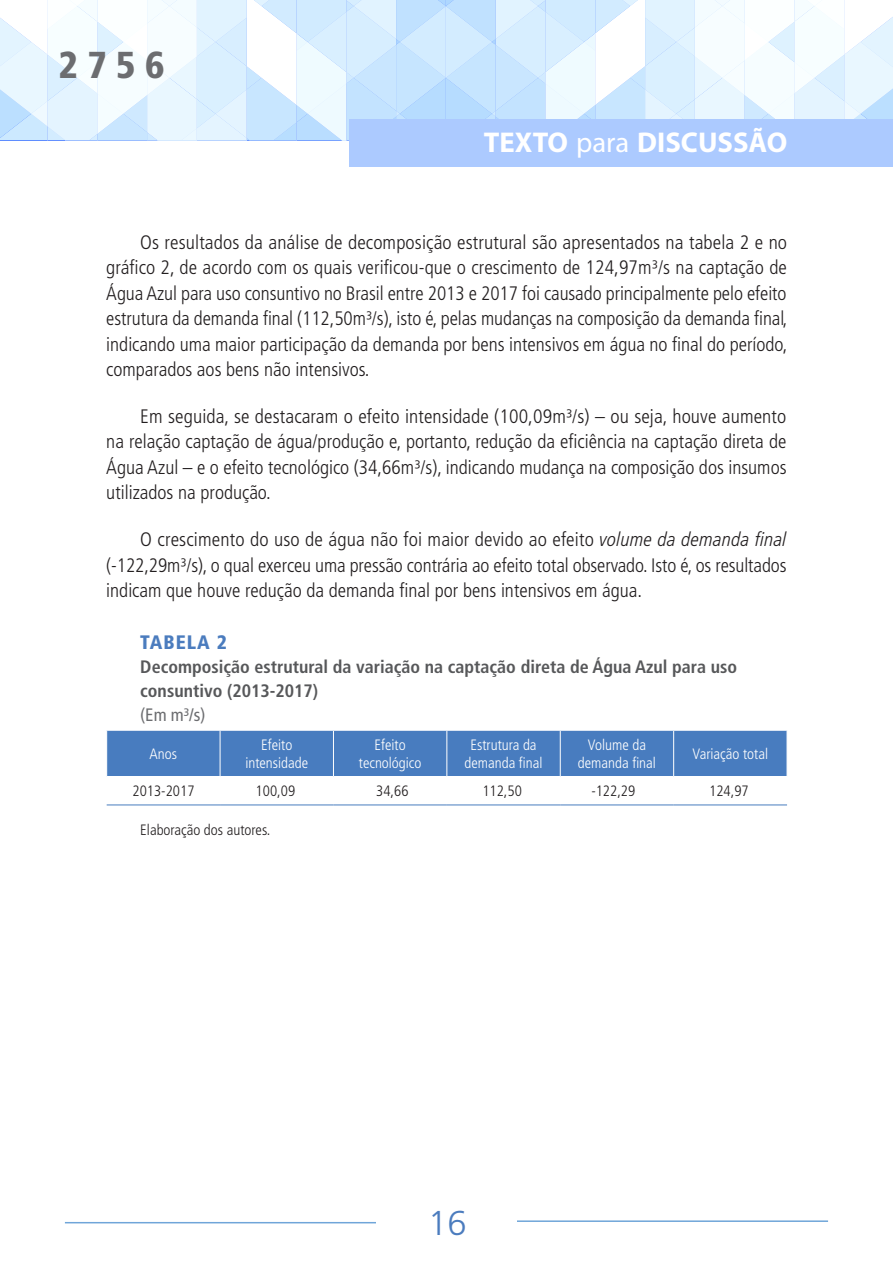
<style>
.page{position:relative;width:893px;height:1263px;background:#fff}
.page>*{position:absolute;margin:0;border:0;box-sizing:border-box;transform-origin:0 0}
.t1{font:900 condensed 37.5px "Frutiger LT Pro";color:#6c6d70}
.t2{font:300 34.5px "Frutiger LT Pro";color:#4b7cbe}
.t3{font:700 28.65px "Myriad Pro";color:#fff}
.texto_corrido{font:300 condensed 19.5px/25.5px "Frutiger LT Pro";color:#231f20;text-align:justify}
.titulo_1_número{font:900 condensed 19.5px "Frutiger LT Pro";letter-spacing:.05em;color:#4b7cbe}
.titulo_2_título_do_g{font:700 condensed 18px/24px "Frutiger LT Pro";color:#57585a}
.titulo_3_Em___grafic{font:condensed 18px "Frutiger LT Pro";color:#6c6d70}
.miolo_tabela_1_cent{font:300 condensed 15px/18px "Frutiger LT Pro";color:#fff;text-align:center}
.miolo_tabela_1_dir{font:300 condensed 15px "Frutiger LT Pro";color:#231f20}
.fonte_grafico_sozinh{font:300 condensed 15px "Frutiger LT Pro";color:#231f20}
.miolo_tabela_1_esq{font:300 condensed 15px "Frutiger LT Pro";color:#231f20}
.s1{font-weight:400}
.s2{font-style:italic}
</style>
<div class="page">
<svg style="left:0;top:0;width:893px;height:140px"></svg>
<div style="left:349px;top:119px;width:544px;height:48px;background:#accaff"></div>
<hr style="left:517px;top:1220px;width:311px;height:2px;background:#6fa5d9">
<hr style="left:65px;top:1222px;width:311px;height:1px;background:#6fa5d9">
<div style="left:107px;top:731px;width:680px;height:45px;background:#487cbf"></div>
<hr style="left:220px;top:731px;width:1px;height:45px;background:#fff">
<hr style="left:333px;top:731px;width:1px;height:45px;background:#fff">
<hr style="left:446px;top:731px;width:1px;height:45px;background:#fff">
<hr style="left:560px;top:731px;width:1px;height:45px;background:#fff">
<hr style="left:673px;top:731px;width:1px;height:45px;background:#fff">
<hr style="left:107px;top:804px;width:113px;height:1px;background:#487cbf">
<hr style="left:220px;top:804px;width:113px;height:1px;background:#487cbf">
<hr style="left:333px;top:804px;width:114px;height:1px;background:#487cbf">
<hr style="left:447px;top:804px;width:113px;height:1px;background:#487cbf">
<hr style="left:560px;top:804px;width:114px;height:1px;background:#487cbf">
<hr style="left:674px;top:804px;width:113px;height:1px;background:#487cbf">
<h1 class="t1" style="left:58px;top:42px;width:108px">2756</h1>
<h3 class="t3" style="left:484px;top:124px;width:305px">TEXTO <span class="s1">para</span> DISCUSSÃO</h3>
<p class="texto_corrido" style="left:106px;top:229px;width:683px;text-indent:34px">Os resultados da análise de decomposição estrutural são apresentados na tabela 2 e no gráfico 2, de acordo com os quais verificou-que o crescimento de 124,97m³/s na captação de Água Azul para uso consuntivo no Brasil entre 2013 e 2017 foi causado principalmente pelo efeito estrutura da demanda final (112,50m³/s), isto é, pelas mudanças na composição da demanda final, indicando uma maior participação da demanda por bens intensivos em água no final do período, comparados aos bens não intensivos.</p>
<p class="texto_corrido" style="left:106px;top:403px;width:682px;text-indent:34px">Em seguida, se destacaram o efeito intensidade (100,09m³/s) – ou seja, houve aumento na relação captação de água/produção e, portanto, redução da eficiência na captação direta de Água Azul – e o efeito tecnológico (34,66m³/s), indicando mudança na composição dos insumos utilizados na produção.</p>
<p class="texto_corrido" style="left:106px;top:527px;width:682px;text-indent:34px">O crescimento do uso de água não foi maior devido ao efeito <span class="s2">volume da demanda final </span>(-122,29m³/s), o qual exerceu uma pressão contrária ao efeito total observado. Isto é, os resultados indicam que houve redução da demanda final por bens intensivos em água.</p>
<p class="titulo_1_número" style="left:140px;top:631px;width:88px">TABELA 2</p>
<p class="titulo_2_título_do_g" style="left:140px;top:655px;width:598px">Decomposição estrutural da variação na captação direta de Água Azul para uso consuntivo (2013-2017)</p>
<p class="titulo_3_Em___grafic" style="left:140px;top:705px;width:67px">(Em m³/s)</p>
<p class="miolo_tabela_1_cent" style="left:150px;top:745px;width:29px">Anos</p>
<p class="miolo_tabela_1_cent" style="left:245px;top:736px;width:64px">Efeito intensidade</p>
<p class="miolo_tabela_1_cent" style="left:359px;top:736px;width:64px">Efeito tecnológico</p>
<p class="miolo_tabela_1_cent" style="left:465px;top:736px;width:80px">Estrutura da demanda final</p>
<p class="miolo_tabela_1_cent" style="left:578px;top:736px;width:80px">Volume da demanda final</p>
<p class="miolo_tabela_1_cent" style="left:693px;top:745px;width:77px">Variação total</p>
<p class="miolo_tabela_1_esq" style="left:133px;top:783px;width:64px">2013-2017</p>
<p class="miolo_tabela_1_dir" style="left:256px;top:783px;width:41px">100,09</p>
<p class="miolo_tabela_1_dir" style="left:376px;top:783px;width:34px">34,66</p>
<p class="miolo_tabela_1_dir" style="left:482px;top:783px;width:41px">112,50</p>
<p class="miolo_tabela_1_dir" style="left:591px;top:783px;width:46px">-122,29</p>
<p class="miolo_tabela_1_dir" style="left:709px;top:783px;width:41px">124,97</p>
<p class="fonte_grafico_sozinh" style="left:140px;top:821px;width:132px">Elaboração dos autores.</p>
<h2 class="t2" style="left:428px;top:1203px;width:40px">16</h2>
</div>
